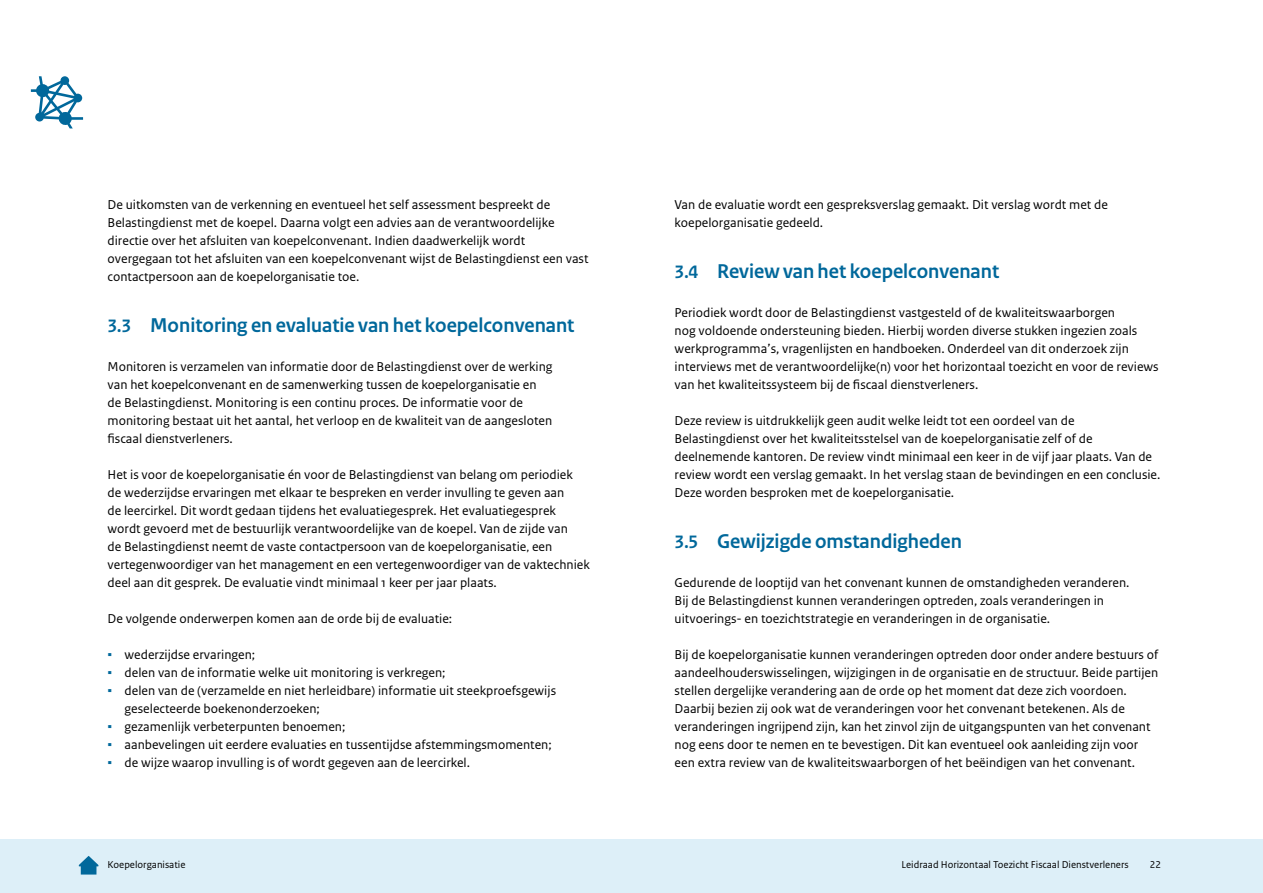
<style>
.page{position:relative;width:1263px;height:893px;background:#fff}
.page>*{position:absolute;margin:0;border:0;box-sizing:border-box;transform-origin:0 0}
.Paragraafkop_nummeri{font:700 21px "Rijksoverheid Sans Heading";color:#01689b}
.Body_witregel{font:13.5px/18px "Rijksoverheid Sans Text";color:#000}
.Body{font:13.5px/18px "Rijksoverheid Sans Text";color:#000}
.t1{font:10.5px "Rijksoverheid Sans Text";color:#000}
.s1{font-size:18.9px}
.s2{font-size:12px}
.s3{font-family:"Impact";color:#01689b}
</style>
<div class="page">
<div style="left:0;top:839px;width:1263px;height:54px;background:#ddeff8"></div>
<svg style="left:79px;top:856px;width:19px;height:18px"></svg>
<svg style="left:31px;top:76px;width:52px;height:52px"></svg>
<p class="Body_witregel" style="left:108px;top:196px;width:482px">De uitkomsten van de verkenning en eventueel het self assessment bespreekt de Belastingdienst met de koepel. Daarna volgt een advies aan de verantwoordelijke directie over het afsluiten van koepelconvenant. Indien daadwerkelijk wordt overgegaan tot het afsluiten van een koepelconvenant wijst de Belastingdienst een vast contactpersoon aan de koepelorganisatie toe.</p>
<h2 class="Paragraafkop_nummeri" style="left:108px;top:314px;width:468px"><span class="s1">3.3</span> Monitoring en evaluatie van het koepelconvenant</h2>
<p class="Body" style="left:108px;top:358px;width:446px">Monitoren is verzamelen van informatie door de Belastingdienst over de werking van het koepelconvenant en de samenwerking tussen de koepelorganisatie en de Belastingdienst. Monitoring is een continu proces. De informatie voor de monitoring bestaat uit het aantal, het verloop en de kwaliteit van de aangesloten fiscaal dienstverleners.</p>
<p class="Body_witregel" style="left:108px;top:466px;width:484px">Het is voor de koepelorganisatie én voor de Belastingdienst van belang om periodiek de wederzijdse ervaringen met elkaar te bespreken en verder invulling te geven aan<br>de leercirkel. Dit wordt gedaan tijdens het evaluatiegesprek. Het evaluatiegesprek wordt gevoerd met de bestuurlijk verantwoordelijke van de koepel. Van de zijde van<br>de Belastingdienst neemt de vaste contactpersoon van de koepelorganisatie<span class="s2">,</span> een vertegenwoordiger van het management en een vertegenwoordiger van de vaktechniek deel aan dit gesprek. De evaluatie vindt minimaal 1 keer per jaar plaats.</p>
<p class="Body_witregel" style="left:108px;top:610px;width:346px">De volgende onderwerpen komen aan de orde bij de evaluatie:</p>
<p class="Body_witregel" style="left:108px;top:646px;width:149px"><span class="s3">▪</span> wederzijdse ervaringen;</p>
<p class="Body_witregel" style="left:108px;top:664px;width:339px"><span class="s3">▪</span> delen van de informatie welke uit monitoring is verkregen;</p>
<p class="Body_witregel" style="left:125px;top:682px;width:433px;text-indent:-17px"><span class="s3">▪</span> delen van de (verzamelde en niet herleidbare) informatie uit steekproefsgewijs geselecteerde boekenonderzoeken;</p>
<p class="Body_witregel" style="left:108px;top:718px;width:239px"><span class="s3">▪</span> gezamenlijk verbeterpunten benoemen;</p>
<p class="Body_witregel" style="left:108px;top:736px;width:446px"><span class="s3">▪</span> aanbevelingen uit eerdere evaluaties en tussentijdse afstemmingsmomenten;</p>
<p class="Body_witregel" style="left:108px;top:754px;width:364px"><span class="s3">▪</span> de wijze waarop invulling is of wordt gegeven aan de leercirkel.</p>
<p class="Body_witregel" style="left:675px;top:196px;width:435px">Van de evaluatie wordt een gespreksverslag gemaakt. Dit verslag wordt met de koepelorganisatie gedeeld.</p>
<h2 class="Paragraafkop_nummeri" style="left:675px;top:260px;width:326px"><span class="s1">3.4</span> Review van het koepelconvenant</h2>
<p class="Body" style="left:675px;top:304px;width:486px">Periodiek wordt door de Belastingdienst vastgesteld of de kwaliteitswaarborgen<br>nog voldoende ondersteuning bieden. Hierbij worden diverse stukken ingezien zoals werkprogramma’s, vragenlijsten en handboeken. Onderdeel van dit onderzoek zijn interviews met de verantwoordelijke(n) voor het horizontaal toezicht en voor de reviews van het kwaliteitssysteem bij de fiscaal dienstverleners.</p>
<p class="Body_witregel" style="left:675px;top:412px;width:487px">Deze review is uitdrukkelijk geen audit welke leidt tot een oordeel van de Belastingdienst over het kwaliteitsstelsel van de koepelorganisatie zelf of de deelnemende kantoren. De review vindt minimaal een keer in de vijf jaar plaats. Van de review wordt een verslag gemaakt. In het verslag staan de bevindingen en een conclusie.<br>Deze worden besproken met de koepelorganisatie.</p>
<h2 class="Paragraafkop_nummeri" style="left:675px;top:530px;width:289px"><span class="s1">3.5</span> Gewijzigde omstandigheden</h2>
<p class="Body" style="left:675px;top:574px;width:456px">Gedurende de looptijd van het convenant kunnen de omstandigheden veranderen.<br>Bij de Belastingdienst kunnen veranderingen optreden, zoals veranderingen in uitvoerings- en toezichtstrategie en veranderingen in de organisatie.</p>
<p class="Body_witregel" style="left:675px;top:646px;width:485px">Bij de koepelorganisatie kunnen veranderingen optreden door onder andere bestuurs of aandeelhouderswisselingen, wijzigingen in de organisatie en de structuur. Beide partijen stellen dergelijke verandering aan de orde op het moment dat deze zich voordoen.<br>Daarbij bezien zij ook wat de veranderingen voor het convenant betekenen. Als de veranderingen ingrijpend zijn, kan het zinvol zijn de uitgangspunten van het convenant nog eens door te nemen en te bevestigen. Dit kan eventueel ook aanleiding zijn voor een extra review van de kwaliteitswaarborgen of het beëindigen van het convenant.</p>
<p class="t1" style="left:108px;top:859px;width:79px">Koepelorganisatie</p>
<p class="t1" style="left:901px;top:859px;width:229px">Leidraad Horizontaal Toezicht Fiscaal Dienstverleners</p>
<p class="t1" style="left:1150px;top:859px;width:13px">22</p>
</div>
